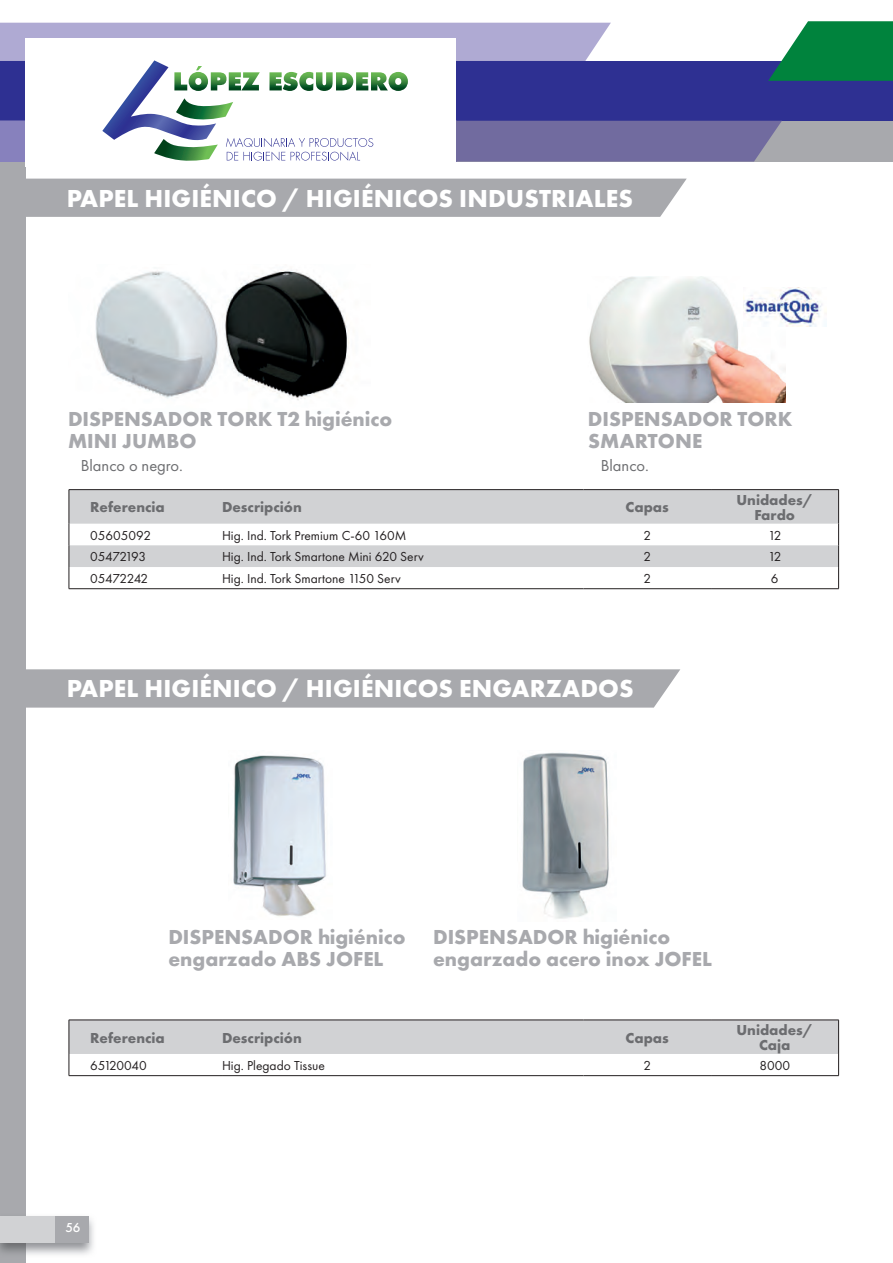
<style>
.page{position:relative;width:893px;height:1263px;background:#fff}
.page>*{position:absolute;margin:0;border:0;box-sizing:border-box;transform-origin:0 0}
.t1{font:700 25.5px "Futura PT";letter-spacing:.005em;color:#fff}
.t2{font:700 21px/22.5px "Futura PT";color:#a8a9ad}
.t3{font:16.5px "Futura PT";color:#6c6d70}
.t4{font:700 15px/15px "Futura PT";color:#6c6d70;text-align:center}
.t5{font:13.5px "Futura PT";color:#231f20}
.t6{font:13.5px "Futura PT";letter-spacing:-.04em;color:#231f20}
.t7{font:13.5px "Futura PT";letter-spacing:-.025em;color:#231f20}
.t8{font:500 13.5px "Futura PT";color:#fff}
</style>
<div class="page">
<div style="left:0;top:162px;width:26px;height:1101px;background:#a8a9ad"></div>
<img style="left:0;top:1219px;width:94px;height:36px">
<div style="left:0;top:1216px;width:82px;height:27px;background:#d1d2d4"></div>
<div style="left:56px;top:1216px;width:33px;height:27px;background:#a8a9ad"></div>
<svg style="left:0;top:21px;width:893px;height:141px"></svg>
<div style="left:26px;top:179px;width:661px;height:38px;background:#a8a9ad"></div>
<div style="left:26px;top:669px;width:654px;height:39px;background:#a8a9ad"></div>
<img style="left:233px;top:755px;width:93px;height:162px">
<img style="left:95px;top:270px;width:254px;height:130px">
<img style="left:522px;top:752px;width:87px;height:167px">
<img style="left:589px;top:277px;width:196px;height:126px">
<img style="left:744px;top:288px;width:83px;height:39px">
<svg style="left:70px;top:490px;width:768px;height:77px;fill:#d1d2d4"></svg>
<hr style="left:69px;top:489px;width:153px;height:1px;background:#231f20">
<hr style="left:69px;top:490px;width:1px;height:34px;background:#231f20">
<hr style="left:222px;top:489px;width:361px;height:1px;background:#231f20">
<hr style="left:583px;top:489px;width:128px;height:1px;background:#231f20">
<hr style="left:711px;top:489px;width:128px;height:1px;background:#231f20">
<hr style="left:838px;top:490px;width:1px;height:34px;background:#231f20">
<svg style="left:69px;top:524px;width:1px;height:64px"></svg>
<svg style="left:838px;top:524px;width:1px;height:64px"></svg>
<hr style="left:69px;top:588px;width:153px;height:1px;background:#231f20">
<hr style="left:222px;top:588px;width:361px;height:1px;background:#231f20">
<hr style="left:583px;top:588px;width:128px;height:1px;background:#231f20">
<hr style="left:711px;top:588px;width:128px;height:1px;background:#231f20">
<svg style="left:69px;top:1020px;width:770px;height:55px"></svg>
<hr style="left:69px;top:1075px;width:153px;height:1px;background:#231f20">
<hr style="left:222px;top:1075px;width:361px;height:1px;background:#231f20">
<hr style="left:583px;top:1075px;width:128px;height:1px;background:#231f20">
<hr style="left:711px;top:1075px;width:128px;height:1px;background:#231f20">
<p class="t1" style="left:67px;top:182px;width:568px">PAPEL HIGIÉNICO / HIGIÉNICOS INDUSTRIALES</p>
<p class="t2" style="left:68px;top:407px;width:326px">DISPENSADOR TORK T2 higiénico<br>MINI JUMBO</p>
<p class="t3" style="left:81px;top:455px;width:104px">Blanco o negro.</p>
<p class="t2" style="left:588px;top:407px;width:206px">DISPENSADOR TORK<br>SMARTONE</p>
<p class="t3" style="left:601px;top:455px;width:50px">Blanco.</p>
<p class="t4" style="left:90px;top:500px;width:76px">Referencia</p>
<p class="t4" style="left:222px;top:500px;width:81px">Descripción</p>
<p class="t4" style="left:626px;top:500px;width:45px">Capas</p>
<p class="t4" style="left:736px;top:492px;width:78px">Unidades/<br>Fardo</p>
<p class="t5" style="left:90px;top:527px;width:62px">05605092</p>
<p class="t5" style="left:222px;top:527px;width:186px">Hig. Ind. Tork Premium C-60 160M</p>
<p class="t5" style="left:643px;top:527px;width:9px">2</p>
<p class="t5" style="left:768px;top:527px;width:15px">12</p>
<p class="t6" style="left:90px;top:549px;width:57px">05472193</p>
<p class="t5" style="left:222px;top:549px;width:203px">Hig. Ind. Tork Smartone Mini 620 Serv</p>
<p class="t5" style="left:643px;top:549px;width:9px">2</p>
<p class="t5" style="left:768px;top:549px;width:15px">12</p>
<p class="t6" style="left:90px;top:570px;width:60px">05472242</p>
<p class="t5" style="left:222px;top:570px;width:180px">Hig. Ind. Tork Smartone 1150 Serv</p>
<p class="t5" style="left:643px;top:570px;width:9px">2</p>
<p class="t5" style="left:771px;top:570px;width:9px">6</p>
<p class="t1" style="left:67px;top:672px;width:568px">PAPEL HIGIÉNICO / HIGIÉNICOS ENGARZADOS</p>
<p class="t2" style="left:168px;top:925px;width:239px">DISPENSADOR higiénico engarzado ABS JOFEL</p>
<p class="t2" style="left:433px;top:925px;width:280px">DISPENSADOR higiénico engarzado acero inox JOFEL</p>
<p class="t4" style="left:90px;top:1030px;width:76px">Referencia</p>
<p class="t4" style="left:222px;top:1030px;width:81px">Descripción</p>
<p class="t4" style="left:626px;top:1030px;width:45px">Capas</p>
<p class="t4" style="left:736px;top:1022px;width:78px">Unidades/<br>Caja</p>
<p class="t7" style="left:90px;top:1057px;width:58px">65120040</p>
<p class="t5" style="left:222px;top:1057px;width:104px">Hig. Plegado Tissue</p>
<p class="t5" style="left:643px;top:1057px;width:9px">2</p>
<p class="t5" style="left:759px;top:1057px;width:32px">8000</p>
<p class="t8" style="left:65px;top:1219px;width:17px">56</p>
</div>
